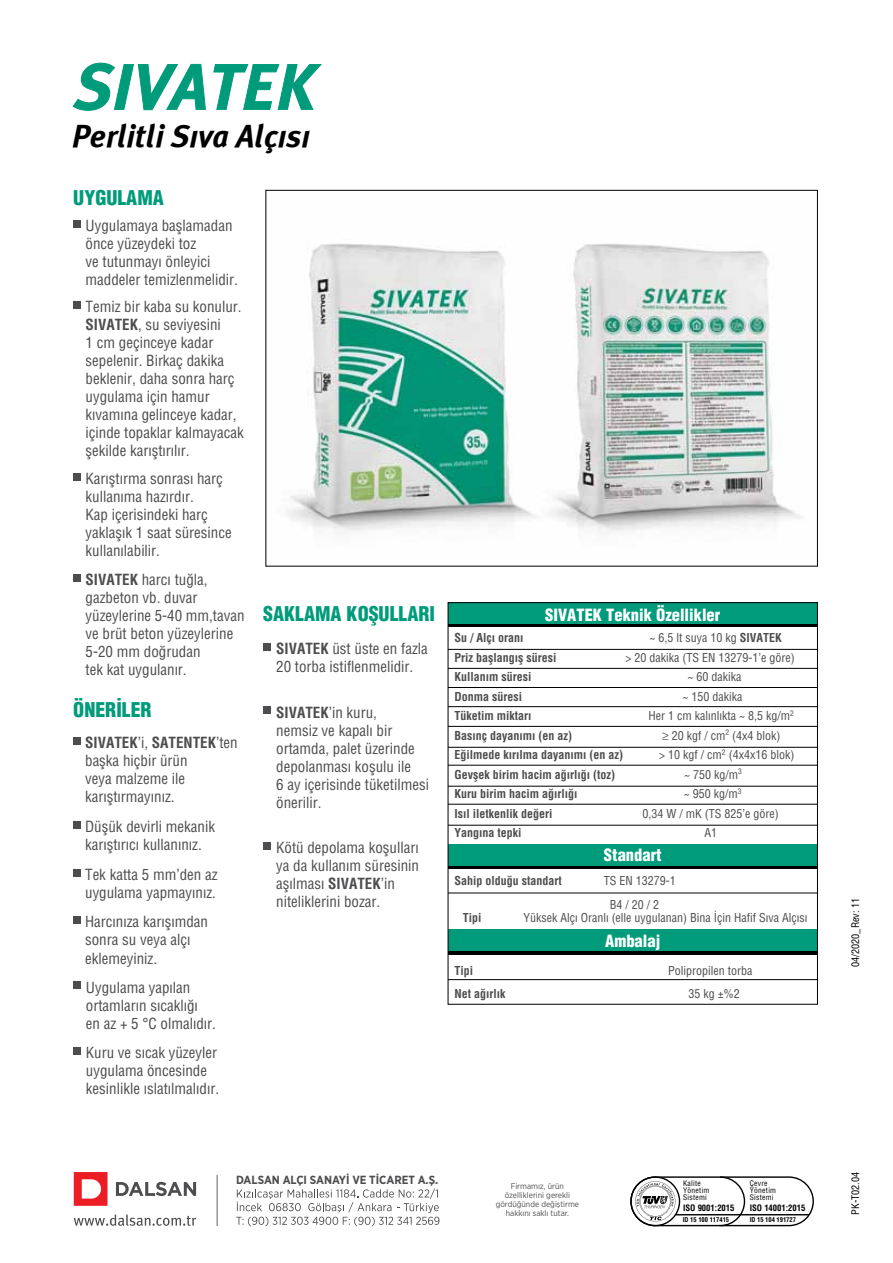
<style>
.page{position:relative;width:893px;height:1263px;background:#fff}
.page>*{position:absolute;margin:0;border:0;box-sizing:border-box;transform-origin:0 0}
.t1{font:64.5px "Meta Plus Bold Italic Ti";color:#009b7a}
.t2{font:31.5px "Meta Plus Bold Italic Ti";color:#000}
.t3{font:900 condensed 19.8px "Helvetica";color:#009b7a}
.t4{font:900 condensed 16.5px "Helvetica";color:#fff}
.t5{font:15px/18px "Helvetica Condensed";color:#4d4d4f}
.t6{font:700 15px "Helvetica Condensed Turk";color:#4d4d4f}
.t7{font:12px "Helvetica Condensed";color:#4d4d4f}
.t8{font:700 12px "Helvetica Condensed Turk";color:#4d4d4f}
.t9{font:700 11.85px "Gotham Narrow";color:#4d4d4f}
.t10{font:10.2px "Helvetica Condensed";color:#000}
.t11{font:700 8.7px "Helvetica Condensed Turk";color:#000}
.t12{font:8.25px/9px "Gotham Narrow";color:#4d4d4f;text-align:center}
.t13{font:7.5px/7.1px "Helvetica Condensed Turk";letter-spacing:.04em;color:#000}
.t14{font:700 6.45px "Helvetica Condensed Turk";color:#000}
.s1{font-family:"Helvetica Condensed Turk";font-weight:700}
.s2{font-family:"Helvetica Condensed";font-weight:400}
</style>
<div class="page">
<img style="left:286px;top:244px;width:515px;height:287px">
<div style="left:448px;top:605px;width:370px;height:21px;background:#000"></div>
<div style="left:448px;top:847px;width:370px;height:21px;background:linear-gradient(to right,#009b7a,#009b7a)"></div>
<div style="left:448px;top:933px;width:370px;height:21px;background:#000"></div>
<div style="left:448px;top:602px;width:370px;height:22px;background:#009b7a"></div>
<div style="left:448px;top:844px;width:370px;height:21px;background:#009b7a"></div>
<div style="left:448px;top:930px;width:370px;height:21px;background:#009b7a"></div>
<hr style="left:448px;top:649px;width:370px;height:1px;background:#000">
<hr style="left:448px;top:668px;width:370px;height:1px;background:#000">
<hr style="left:448px;top:687px;width:370px;height:1px;background:#000">
<hr style="left:448px;top:706px;width:370px;height:1px;background:#000">
<hr style="left:448px;top:747px;width:370px;height:1px;background:#000">
<hr style="left:448px;top:726px;width:370px;height:1px;background:#000">
<hr style="left:448px;top:765px;width:370px;height:1px;background:#000">
<hr style="left:448px;top:786px;width:370px;height:1px;background:#000">
<hr style="left:448px;top:804px;width:370px;height:1px;background:#000">
<hr style="left:448px;top:825px;width:370px;height:1px;background:#000">
<hr style="left:448px;top:979px;width:370px;height:1px;background:#000">
<hr style="left:448px;top:893px;width:370px;height:1px;background:#000">
<div style="left:448px;top:602px;width:370px;height:402px;border:1px solid #000"></div>
<div style="left:73px;top:982px;width:8px;height:7px;background:#4d4d4f"></div>
<div style="left:74px;top:1047px;width:7px;height:7px;background:#4d4d4f"></div>
<div style="left:263px;top:643px;width:8px;height:7px;background:#4d4d4f"></div>
<div style="left:263px;top:706px;width:8px;height:8px;background:#4d4d4f"></div>
<div style="left:263px;top:842px;width:8px;height:8px;background:#4d4d4f"></div>
<div style="left:73px;top:220px;width:8px;height:8px;background:#4d4d4f"></div>
<div style="left:73px;top:301px;width:8px;height:8px;background:#4d4d4f"></div>
<div style="left:73px;top:473px;width:8px;height:7px;background:#4d4d4f"></div>
<div style="left:73px;top:574px;width:8px;height:8px;background:#4d4d4f"></div>
<div style="left:73px;top:737px;width:8px;height:8px;background:#4d4d4f"></div>
<div style="left:73px;top:821px;width:8px;height:7px;background:#4d4d4f"></div>
<div style="left:73px;top:869px;width:8px;height:7px;background:#4d4d4f"></div>
<svg style="left:72px;top:62px;width:134px;height:49px"></svg>
<svg style="left:213px;top:64px;width:109px;height:46px"></svg>
<div style="left:73px;top:916px;width:8px;height:8px;background:#4d4d4f"></div>
<hr style="left:217px;top:1175px;width:1px;height:51px;background:#636466">
<svg style="left:74px;top:1172px;width:34px;height:34px"></svg>
<svg style="left:116px;top:1182px;width:80px;height:14px"></svg>
<svg style="left:74px;top:1214px;width:122px;height:12px"></svg>
<svg style="left:236px;top:1188px;width:203px;height:38px"></svg>
<svg style="left:630px;top:1176px;width:184px;height:51px"></svg>
<h1 class="t1" style="left:75px;top:50px;width:243px">SIVATEK</h1>
<h2 class="t2" style="left:72px;top:118px;width:240px">Perlitli Sıva Alçısı</h2>
<h3 class="t3" style="left:73px;top:185px;width:92px">UYGULAMA</h3>
<p class="t5" style="left:86px;top:216px;width:154px">Uygulamaya başlamadan önce yüzeydeki toz<br>ve tutunmayı önleyici maddeler temizlenmelidir.</p>
<p class="t5" style="left:86px;top:298px;width:160px">Temiz bir kaba su konulur.<br><span class="s1">SIVATEK</span>, su seviyesini<br>1 cm geçinceye kadar sepelenir. Birkaç dakika beklenir, daha sonra harç uygulama için hamur kıvamına gelinceye kadar, içinde topaklar kalmayacak şekilde karıştırılır.</p>
<p class="t5" style="left:86px;top:469px;width:148px">Karıştırma sonrası harç kullanıma hazırdır.<br>Kap içerisindeki harç yaklaşık 1 saat süresince kullanılabilir.</p>
<p class="t5" style="left:86px;top:570px;width:160px"><span class="s1">SIVATEK</span> harcı tuğla, gazbeton vb. duvar yüzeylerine 5-40 mm,tavan ve brüt beton yüzeylerine<br>5-20 mm doğrudan<br>tek kat uygulanır.</p>
<h3 class="t3" style="left:73px;top:698px;width:80px">ÖNERİLER</h3>
<p class="t6" style="left:85px;top:733px;width:154px">SIVATEK<span class="s2">’i,</span> SATENTEK<span class="s2">’ten</span></p>
<p class="t5" style="left:85px;top:751px;width:104px">başka hiçbir ürün veya malzeme ile karıştırmayınız.</p>
<p class="t5" style="left:85px;top:817px;width:131px">Düşük devirli mekanik karıştırıcı kullanınız.</p>
<p class="t5" style="left:85px;top:865px;width:134px">Tek katta 5 mm’den az uygulama yapmayınız.</p>
<p class="t5" style="left:85px;top:913px;width:124px">Harcınıza karışımdan sonra su veya alçı eklemeyiniz.</p>
<p class="t5" style="left:86px;top:978px;width:132px">Uygulama yapılan ortamların sıcaklığı<br>en az + 5 °C olmalıdır.</p>
<p class="t5" style="left:86px;top:1043px;width:135px">Kuru ve sıcak yüzeyler uygulama öncesinde kesinlikle ıslatılmalıdır.</p>
<h3 class="t3" style="left:263px;top:601px;width:173px">SAKLAMA KOŞULLARI</h3>
<p class="t4" style="left:545px;top:604px;width:177px">SIVATEK Teknik Özellikler</p>
<p class="t8" style="left:455px;top:630px;width:71px">Su / Alçı oranı</p>
<p class="t7" style="left:650px;top:630px;width:134px">~ 6,5 lt suya 10 kg <span class="s1">SIVATEK</span></p>
<p class="t8" style="left:455px;top:650px;width:103px">Priz başlangış süresi</p>
<p class="t7" style="left:626px;top:650px;width:171px">&gt; 20 dakika (TS EN 13279-1’e göre)</p>
<p class="t8" style="left:455px;top:669px;width:79px">Kullanım süresi</p>
<p class="t7" style="left:688px;top:669px;width:55px">~ 60 dakika</p>
<p class="t8" style="left:455px;top:689px;width:69px">Donma süresi</p>
<p class="t7" style="left:683px;top:689px;width:61px">~ 150 dakika</p>
<p class="t8" style="left:455px;top:708px;width:79px">Tüketim miktarı</p>
<p class="t7" style="left:649px;top:708px;width:147px">Her 1 cm kalınlıkta ~ 8,5 kg/m<sup>2</sup></p>
<p class="t8" style="left:455px;top:728px;width:119px">Basınç dayanımı (en az)</p>
<p class="t7" style="left:662px;top:728px;width:120px">≥ 20 kgf / cm<sup>2</sup> (4x4 blok)</p>
<p class="t8" style="left:455px;top:747px;width:170px">Eğilmede kırılma dayanımı (en az)</p>
<p class="t7" style="left:659px;top:747px;width:137px">&gt; 10 kgf / cm<sup>2</sup> (4x4x16 blok)</p>
<p class="t8" style="left:455px;top:767px;width:162px">Gevşek birim hacim ağırlığı (toz)</p>
<p class="t7" style="left:684px;top:767px;width:59px">~ 750 kg/m<sup>3</sup></p>
<p class="t8" style="left:455px;top:786px;width:125px">Kuru birim hacim ağırlığı</p>
<p class="t7" style="left:684px;top:786px;width:59px">~ 950 kg/m<sup>3</sup></p>
<p class="t8" style="left:455px;top:806px;width:100px">Isıl iletkenlik değeri</p>
<p class="t7" style="left:643px;top:806px;width:138px">0,34 W / mK (TS 825’e göre)</p>
<p class="t8" style="left:455px;top:825px;width:69px">Yangına tepki</p>
<p class="t7" style="left:705px;top:825px;width:14px">A1</p>
<p class="t8" style="left:455px;top:873px;width:109px">Sahip olduğu standart</p>
<p class="t7" style="left:604px;top:873px;width:73px">TS EN 13279-1</p>
<p class="t5" style="left:276px;top:639px;width:153px"><span class="s1">SIVATEK</span> üst üste en fazla<br>20 torba istiflenmelidir.</p>
<p class="t5" style="left:276px;top:703px;width:154px"><span class="s1">SIVATEK</span>’in kuru,<br>nemsiz ve kapalı bir ortamda, palet üzerinde depolanması koşulu ile<br>6 ay içerisinde tüketilmesi önerilir.</p>
<p class="t5" style="left:276px;top:839px;width:144px">Kötü depolama koşulları ya da kullanım süresinin aşılması <span class="s1">SIVATEK</span>’in niteliklerini bozar.</p>
<p class="t4" style="left:604px;top:844px;width:59px">Standart</p>
<p class="t7" style="left:610px;top:897px;width:51px">B4 / 20 / 2</p>
<p class="t8" style="left:463px;top:910px;width:20px">Tipi</p>
<p class="t7" style="left:523px;top:910px;width:286px">Yüksek Alçı Oranlı (elle uygulanan) Bina İçin Hafif Sıva Alçısı</p>
<p class="t4" style="left:605px;top:931px;width:57px">Ambalaj</p>
<p class="t8" style="left:455px;top:963px;width:20px">Tipi</p>
<p class="t7" style="left:668px;top:963px;width:86px">Polipropilen torba</p>
<p class="t8" style="left:455px;top:986px;width:52px">Net ağırlık</p>
<p class="t7" style="left:689px;top:986px;width:53px">35 kg ±%2</p>
<p class="t9" style="left:236px;top:1172px;width:204px">DALSAN ALÇI SANAYİ VE TİCARET A.Ş.</p>
<p class="t13" style="left:750px;top:1180px;width:28px">Çevre<br>Yönetim<br>Sistemi</p>
<p class="t11" style="left:750px;top:1202px;width:57px">ISO 14001:2015</p>
<p class="t12" style="left:496px;top:1181px;width:85px">Firmamız, ürün özelliklerini gerekli gördüğünde değiştirme hakkını saklı tutar.</p>
<p class="t13" style="left:683px;top:1180px;width:28px">Kalite<br>Yönetim<br>Sistemi</p>
<p class="t11" style="left:683px;top:1202px;width:53px">ISO 9001:2015</p>
<p class="t14" style="left:683px;top:1216px;width:48px">ID 15 100 117415</p>
<p class="t14" style="left:750px;top:1216px;width:48px">ID 15 104 191727</p>
<p class="t10" style="left:849px;top:967px;width:71px;rotate:-90deg">04/2020_Rev: 11</p>
<p class="t10" style="left:849px;top:1215px;width:44px;rotate:-90deg">PK-T02.04</p>
</div>
